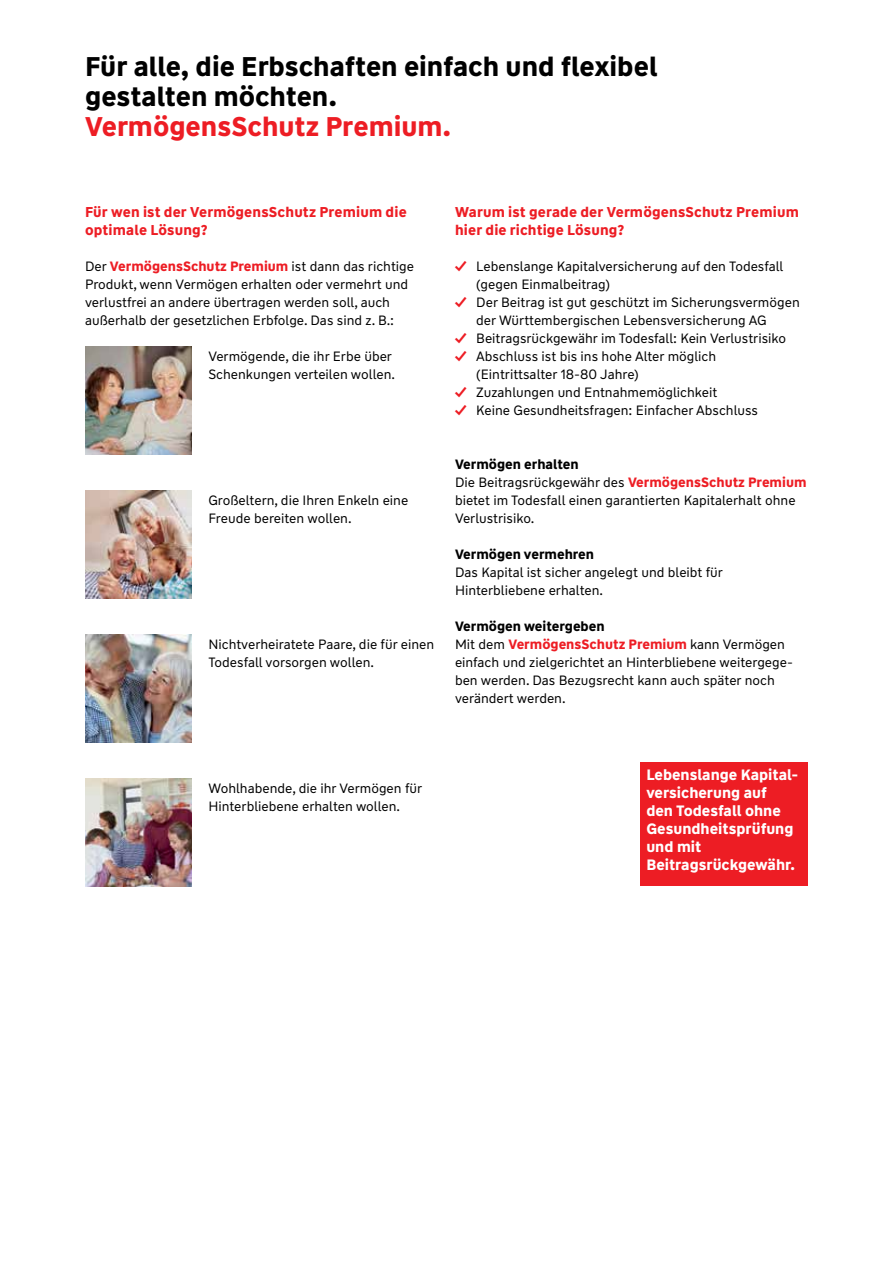
<style>
.page{position:relative;width:893px;height:1263px;background:#fff}
.page>*{position:absolute;margin:0;border:0;box-sizing:border-box;transform-origin:0 0}
.t1{font:700 27px/30px "WW Type";color:#000}
.t2{font:700 27px "WW Type";color:#ed1d24}
.t3{font:700 15px/18px "WW Type";color:#fff}
.t4{font:700 14.25px/18px "WW Type";letter-spacing:.01em;color:#ed1d24}
.t5{font:13.5px/18px "WW Type";color:#000}
.t6{font:700 13.5px "WW Type";color:#000}
.s1{font-weight:700;color:#ed1d24}
.s2{font-weight:700}
</style>
<div class="page">
<img style="left:85px;top:347px;width:106px;height:108px">
<img style="left:85px;top:491px;width:106px;height:108px">
<img style="left:85px;top:635px;width:106px;height:108px">
<img style="left:85px;top:779px;width:106px;height:108px">
<div style="left:640px;top:762px;width:168px;height:123px;background:#ed1d24"></div>
<h1 class="t1" style="left:85px;top:52px;width:574px">Für alle, die Erbschaften einfach und flexibel gestalten möchten.</h1>
<h1 class="t2" style="left:85px;top:109px;width:367px">VermögensSchutz Premium.</h1>
<p class="t4" style="left:85px;top:203px;width:323px">Für wen ist der VermögensSchutz Premium die optimale Lösung?</p>
<p class="t5" style="left:85px;top:258px;width:331px">Der <span class="s1">VermögensSchutz Premium</span> ist dann das richtige Produkt, wenn Vermögen erhalten oder vermehrt und verlustfrei an andere übertragen werden soll, auch außerhalb der gesetzlichen Erbfolge. Das sind z. B.:</p>
<p class="t5" style="left:208px;top:348px;width:188px">Vermögende, die ihr Erbe über<br>Schenkungen verteilen wollen.</p>
<p class="t5" style="left:208px;top:492px;width:201px">Großeltern, die Ihren Enkeln eine<br>Freude bereiten wollen.</p>
<p class="t5" style="left:208px;top:636px;width:227px">Nichtverheiratete Paare, die für einen<br>Todesfall vorsorgen wollen.</p>
<p class="t4" style="left:455px;top:203px;width:345px">Warum ist gerade der VermögensSchutz Premium hier die richtige Lösung?</p>
<p class="t5" style="left:476px;top:258px;width:309px;text-indent:-21px"><span class="s1">✓</span> Lebenslange Kapitalversicherung auf den Todesfall (gegen Einmalbeitrag)</p>
<p class="t5" style="left:476px;top:294px;width:325px;text-indent:-21px"><span class="s1">✓</span> Der Beitrag ist gut geschützt im Sicherungsvermögen der Württembergischen Lebensversicherung AG</p>
<p class="t5" style="left:455px;top:330px;width:333px"><span class="s1">✓</span> Beitragsrückgewähr im Todesfall: Kein Verlustrisiko</p>
<p class="t5" style="left:476px;top:348px;width:242px;text-indent:-21px"><span class="s1">✓</span> Abschluss ist bis ins hohe Alter möglich (Eintrittsalter 18-80 Jahre)</p>
<p class="t5" style="left:455px;top:384px;width:264px"><span class="s1">✓</span> Zuzahlungen und Entnahmemöglichkeit</p>
<p class="t5" style="left:455px;top:402px;width:305px"><span class="s1">✓</span> Keine Gesundheitsfragen: Einfacher Abschluss</p>
<p class="t5" style="left:455px;top:456px;width:353px"><span class="s2">Vermögen erhalten<br></span>Die Beitragsrückgewähr des <span class="s1">VermögensSchutz Premium </span>bietet im Todesfall einen garantierten Kapitalerhalt ohne Verlustrisiko.</p>
<p class="t6" style="left:455px;top:546px;width:141px">Vermögen vermehren</p>
<p class="t5" style="left:455px;top:564px;width:269px">Das Kapital ist sicher angelegt und bleibt für<br>Hinterbliebene erhalten.</p>
<p class="t5" style="left:455px;top:618px;width:339px"><span class="s2">Vermögen weitergeben<br></span>Mit dem <span class="s1">VermögensSchutz Premium</span> kann Vermögen einfach und zielgerichtet an Hinterbliebene weitergege&shy;ben werden. Das Bezugsrecht kann auch später noch verändert werden.</p>
<p class="t5" style="left:208px;top:780px;width:215px">Wohlhabende, die ihr Vermögen für<br>Hinterbliebene erhalten wollen.</p>
<p class="t3" style="left:646px;top:766px;width:154px">Lebenslange Kapital&shy;versicherung auf<br>den Todesfall ohne<br>Gesundheitsprüfung und mit<br>Beitragsrückgewähr.</p>
</div>
